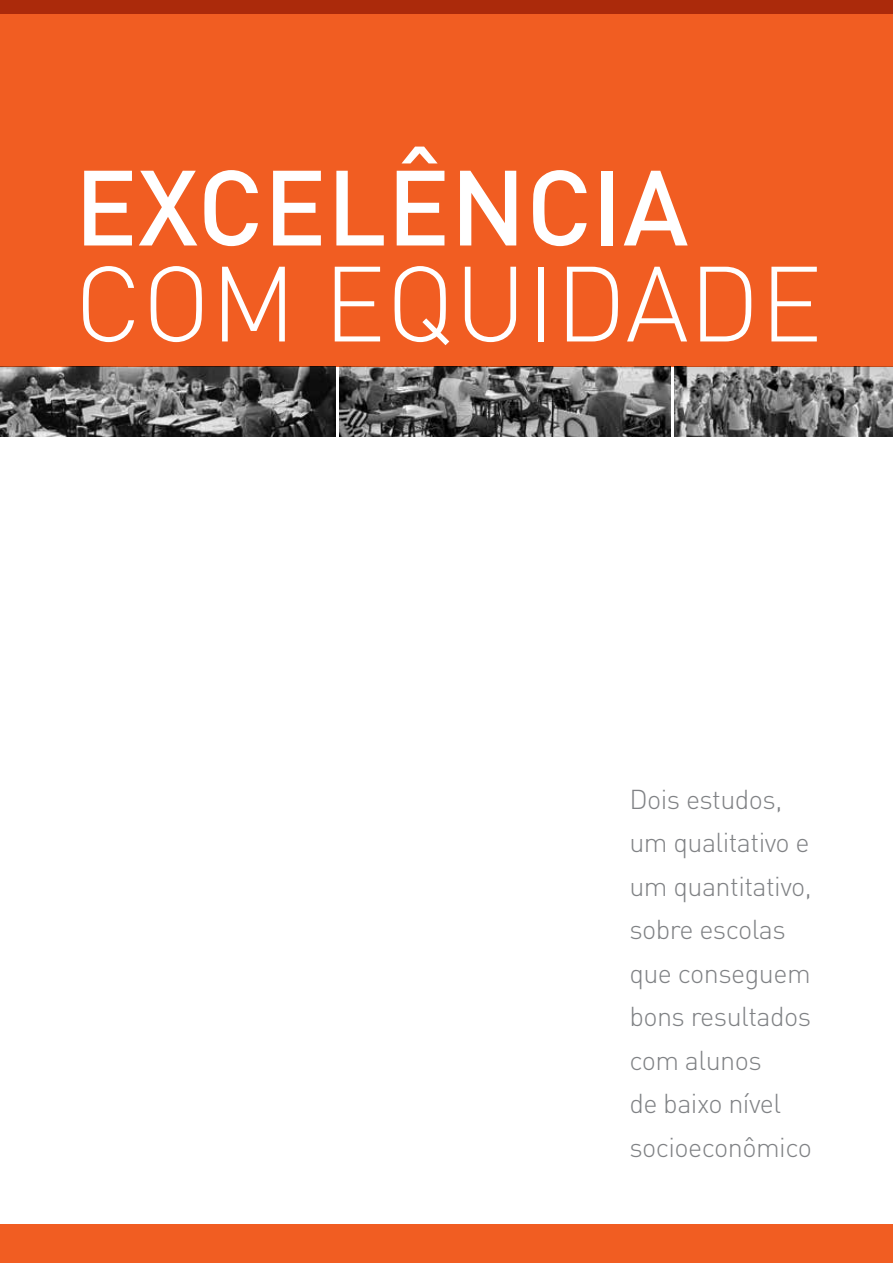
<style>
.page{position:relative;width:893px;height:1263px;background:#fff}
.page>*{position:absolute;margin:0;border:0;box-sizing:border-box;transform-origin:0 0}
.t1{font:300 105px "DIN";color:#fff}
.t2{font:500 105px "DIN";color:#fff}
.t3{font:300 27px/43.5px "DIN";letter-spacing:-.02em;color:#808285}
</style>
<div class="page">
<img style="left:0;top:367px;width:336px;height:70px">
<img style="left:339px;top:367px;width:332px;height:70px">
<img style="left:674px;top:367px;width:219px;height:70px">
<div style="left:0;top:0;width:893px;height:367px;background:#f15d22"></div>
<div style="left:0;top:0;width:893px;height:14px;background:#ab2a0b"></div>
<div style="left:0;top:1225px;width:893px;height:38px;background:#f15d22"></div>
<h1 class="t2" style="left:74px;top:140px;width:606px">EXCELÊNCIA</h1>
<h1 class="t1" style="left:74px;top:239px;width:732px">com Equidade</h1>
<p class="t3" style="left:629px;top:777px;width:184px">Dois estudos, um qualitativo e um quantitativo, sobre escolas que conseguem bons resultados com alunos<br>de baixo nível socioeconômico</p>
</div>
